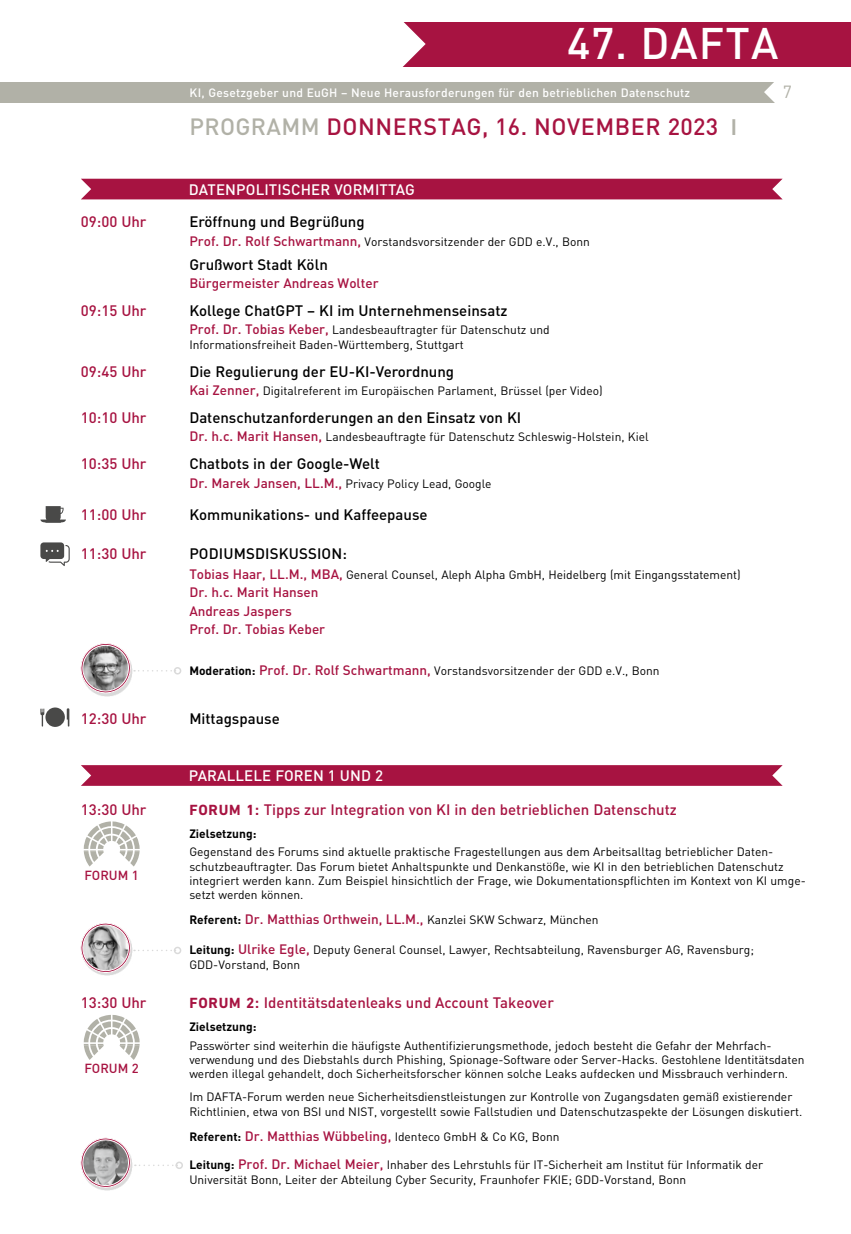
<style>
.page{position:relative;width:851px;height:1234px;background:#fff}
.page>*{position:absolute;margin:0;border:0;box-sizing:border-box;transform-origin:0 0}
.t1{font:500 43.65px "DIN Pro";letter-spacing:.025em;color:#fff}
.t2{font:500 23.25px "DIN Pro";letter-spacing:.025em;color:#a71341}
.t3{font:17.4px "DIN Pro";color:#b1b1a7}
.t4{font:500 15px "DIN Pro";color:#000}
.t5{font:500 15px "DIN Pro";color:#a71341}
.t6{font:500 15px "DIN Pro";letter-spacing:.01em;color:#fff}
.t7{font:500 13.5px/18.3px "DIN Pro";color:#a71341}
.t8{font:500 13.05px "DIN Pro";color:#a71341}
.t9{font:12px/14.4px "DIN Pro";color:#000}
.t10{font:500 12px "DIN Pro";letter-spacing:.02em;color:#fff}
.t11{font:700 12px "DIN Pro";color:#000}
.s1{color:#b1b1a7}
.s2{font-family:"DIN Next LT Pro";color:#b1b1a7}
.s3{font-weight:500;font-size:13.5px;color:#a71341}
.s4{font-weight:700}
.s5{font-family:"DIN Next LT Pro";font-weight:700}
.s6{font-weight:700;font-size:12px;color:#000}
.s7{font-weight:400;font-size:12px;color:#000}
</style>
<div class="page">
<div style="left:81px;top:179px;width:701px;height:20px;background:#a71341"></div>
<svg style="left:40px;top:506px;width:26px;height:16px"></svg>
<svg style="left:40px;top:542px;width:30px;height:24px"></svg>
<div style="left:174px;top:667px;width:7px;height:7px;border:2px solid #dadada;border-radius:50%"></div>
<svg style="left:97px;top:694px;width:21px;height:2px"></svg>
<svg style="left:80px;top:643px;width:95px;height:51px"></svg>
<div style="left:45px;top:707px;width:20px;height:19px;background:#494948;border-radius:50%"></div>
<svg style="left:40px;top:708px;width:4px;height:18px"></svg>
<svg style="left:67px;top:708px;width:2px;height:18px"></svg>
<div style="left:81px;top:765px;width:701px;height:20px;background:#a71341"></div>
<svg style="left:84px;top:821px;width:56px;height:45px"></svg>
<div style="left:174px;top:946px;width:7px;height:7px;border:2px solid #dadada;border-radius:50%"></div>
<svg style="left:97px;top:973px;width:21px;height:2px"></svg>
<svg style="left:80px;top:923px;width:95px;height:50px"></svg>
<svg style="left:84px;top:1015px;width:56px;height:44px"></svg>
<div style="left:175px;top:1161px;width:8px;height:7px;border:2px solid #dadada;border-radius:50%"></div>
<svg style="left:97px;top:1188px;width:21px;height:2px"></svg>
<svg style="left:80px;top:1137px;width:97px;height:51px"></svg>
<div style="left:394px;top:22px;width:456px;height:44px;background:#a71341"></div>
<svg style="left:394px;top:22px;width:31px;height:45px"></svg>
<div style="left:0;top:82px;width:788px;height:20px;background:#b1b1a7"></div>
<svg style="left:764px;top:82px;width:24px;height:21px"></svg>
<h1 class="t1" style="left:567px;top:14px;width:213px">47. DAFTA</h1>
<p class="t10" style="left:189px;top:84px;width:502px">KI, Gesetzgeber und EuGH – Neue Herausforderungen für den betrieblichen Datenschutz</p>
<h3 class="t3" style="left:782px;top:80px;width:11px">7</h3>
<h2 class="t2" style="left:189px;top:110px;width:549px"><span class="s1">PROGRAMM</span> DONNERSTAG, 16. NOVEMBER 2023 <span class="s2">I</span></h2>
<p class="t6" style="left:189px;top:179px;width:227px">DATENPOLITISCHER VORMITTAG</p>
<p class="t5" style="left:81px;top:212px;width:67px">09:00 Uhr</p>
<p class="t4" style="left:189px;top:212px;width:177px">Eröffnung und Begrüßung</p>
<p class="t9" style="left:189px;top:234px;width:402px"><span class="s3">Prof. Dr. Rolf Schwartmann,</span> Vorstandsvorsitzender der GDD e.V., Bonn</p>
<p class="t4" style="left:189px;top:254px;width:140px">Grußwort Stadt Köln</p>
<p class="t7" style="left:189px;top:273px;width:191px">Bürgermeister Andreas Wolter</p>
<p class="t5" style="left:81px;top:300px;width:67px">09:15 Uhr</p>
<p class="t4" style="left:189px;top:300px;width:319px">Kollege ChatGPT – KI im Unternehmenseinsatz</p>
<p class="t9" style="left:189px;top:322px;width:362px"><span class="s3">Prof. Dr. Tobias Keber,</span> Landesbeauftragter für Datenschutz und<br>Informationsfreiheit Baden-Württemberg, Stuttgart</p>
<p class="t5" style="left:81px;top:361px;width:67px">09:45 Uhr</p>
<p class="t4" style="left:189px;top:361px;width:266px">Die Regulierung der EU-KI-Verordnung</p>
<p class="t9" style="left:189px;top:383px;width:415px"><span class="s3">Kai Zenner,</span> Digitalreferent im Europäischen Parlament, Brüssel (per Video)</p>
<p class="t5" style="left:81px;top:407px;width:67px">10:10 Uhr</p>
<p class="t4" style="left:189px;top:407px;width:333px">Datenschutzanforderungen an den Einsatz von KI</p>
<p class="t9" style="left:189px;top:429px;width:460px"><span class="s3">Dr. h.c. Marit Hansen,</span> Landesbeauftragte für Datenschutz Schleswig-Holstein, Kiel</p>
<p class="t5" style="left:81px;top:453px;width:67px">10:35 Uhr</p>
<p class="t4" style="left:189px;top:453px;width:192px">Chatbots in der Google-Welt</p>
<p class="t9" style="left:189px;top:475px;width:303px"><span class="s3">Dr. Marek Jansen, LL.M.,</span> Privacy Policy Lead, Google</p>
<p class="t5" style="left:81px;top:504px;width:67px">11:00 Uhr</p>
<p class="t4" style="left:189px;top:504px;width:240px">Kommunikations- und Kaffeepause</p>
<p class="t5" style="left:81px;top:543px;width:67px">11:30 Uhr</p>
<p class="t4" style="left:189px;top:543px;width:159px">PODIUMSDISKUSSION:</p>
<p class="t9" style="left:189px;top:567px;width:553px"><span class="s3">Tobias Haar, LL.M., MBA,</span> General Counsel, Aleph Alpha GmbH, Heidelberg (mit Eingangsstatement)</p>
<p class="t7" style="left:189px;top:582px;width:137px">Dr. h.c. Marit Hansen<br>Andreas Jaspers<br>Prof. Dr. Tobias Keber</p>
<p class="t9" style="left:189px;top:662px;width:471px"><span class="s4">Moderation:</span> <span class="s3">Prof. Dr. Rolf Schwartmann,</span> Vorstandsvorsitzender der GDD e.V., Bonn</p>
<p class="t5" style="left:81px;top:708px;width:67px">12:30 Uhr</p>
<p class="t4" style="left:189px;top:708px;width:92px">Mittagspause</p>
<p class="t6" style="left:189px;top:765px;width:196px">PARALLELE FOREN 1 UND 2</p>
<p class="t5" style="left:81px;top:798px;width:67px">13:30 Uhr</p>
<p class="t5" style="left:189px;top:798px;width:489px"><span class="s5">FORUM 1:</span> Tipps zur Integration von KI in den betrieblichen Datenschutz</p>
<p class="t8" style="left:85px;top:865px;width:56px">FORUM 1</p>
<p class="t11" style="left:189px;top:824px;width:69px">Zielsetzung:</p>
<p class="t9" style="left:189px;top:844px;width:618px">Gegenstand des Forums sind aktuelle praktische Fragestellungen aus dem Arbeitsalltag betrieblicher Daten&shy;schutzbeauftragter. Das Forum bietet Anhaltspunkte und Denkanstöße, wie KI in den betrieblichen Datenschutz integriert werden kann. Zum Beispiel hinsichtlich der Frage, wie Dokumentationspflichten im Kontext von KI umge&shy;setzt werden können.</p>
<p class="t7" style="left:189px;top:909px;width:411px"><span class="s6">Referent:</span> Dr. Matthias Orthwein, LL.M., <span class="s7">Kanzlei SKW Schwarz, München</span></p>
<p class="t9" style="left:189px;top:942px;width:566px"><span class="s4">Leitung:</span> <span class="s3">Ulrike Egle,</span> Deputy General Counsel, Lawyer, Rechtsabteilung, Ravensburger AG, Ravensburg;<br>GDD-Vorstand, Bonn</p>
<p class="t5" style="left:81px;top:992px;width:67px">13:30 Uhr</p>
<p class="t5" style="left:189px;top:992px;width:366px"><span class="s5">FORUM 2:</span> Identitätsdatenleaks und Account Takeover</p>
<p class="t8" style="left:85px;top:1059px;width:56px">FORUM 2</p>
<p class="t11" style="left:189px;top:1018px;width:69px">Zielsetzung:</p>
<p class="t9" style="left:189px;top:1037px;width:616px">Passwörter sind weiterhin die häufigste Authentifizierungsmethode, jedoch besteht die Gefahr der Mehrfach&shy;verwendung und des Diebstahls durch Phishing, Spionage-Software oder Server-Hacks. Gestohlene Identitätsdaten werden illegal gehandelt, doch Sicherheitsforscher können solche Leaks aufdecken und Missbrauch verhindern.</p>
<p class="t9" style="left:189px;top:1089px;width:614px">Im DAFTA-Forum werden neue Sicherheitsdienstleistungen zur Kontrolle von Zugangsdaten gemäß existierender<br>Richtlinien, etwa von BSI und NIST, vorgestellt sowie Fallstudien und Datenschutzaspekte der Lösungen diskutiert.</p>
<p class="t9" style="left:189px;top:1128px;width:371px"><span class="s4">Referent:</span> <span class="s3">Dr. Matthias Wübbeling,</span> Identeco GmbH &amp; Co KG, Bonn</p>
<p class="t9" style="left:189px;top:1157px;width:575px"><span class="s4">Leitung:</span> <span class="s3">Prof. Dr. Michael Meier,</span> Inhaber des Lehrstuhls für IT-Sicherheit am Institut für Informatik der<br>Universität Bonn, Leiter der Abteilung Cyber Security, Fraunhofer FKIE; GDD-Vorstand, Bonn</p>
</div>
